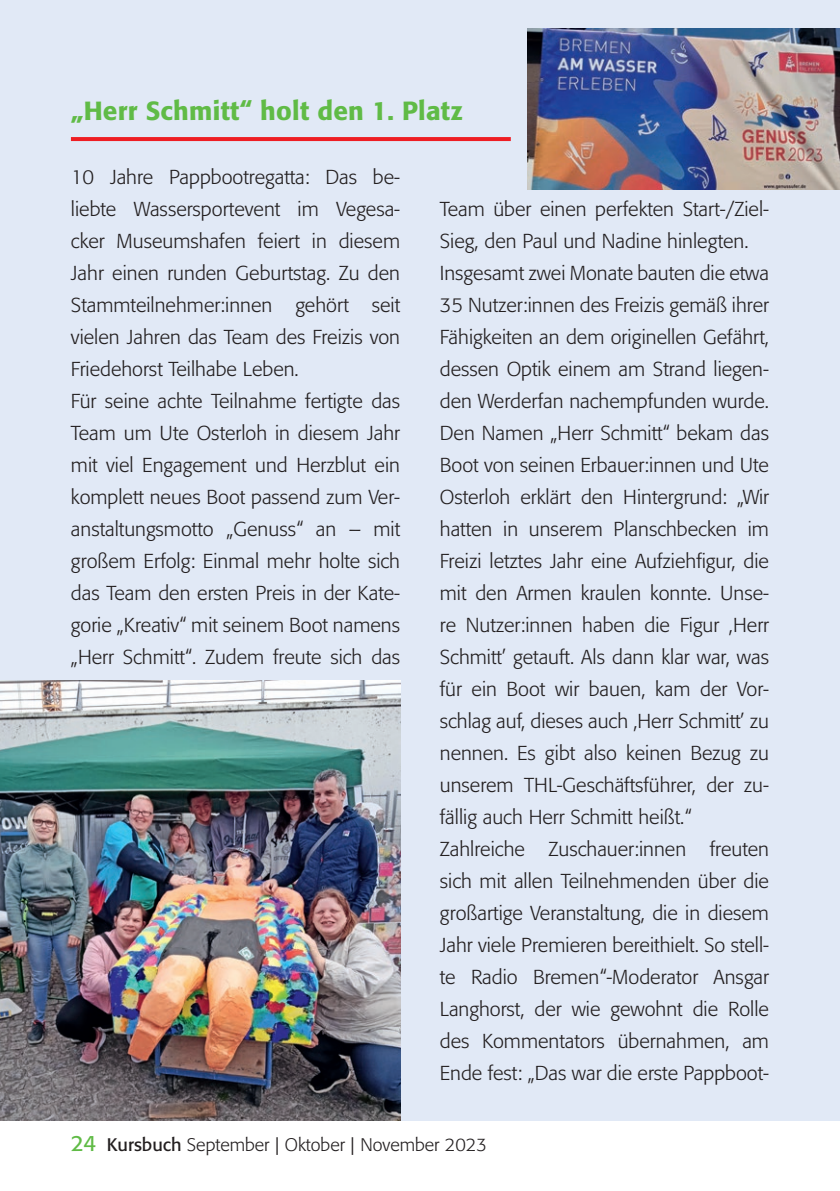
<style>
.page{position:relative;width:840px;height:1191px;background:#fff}
.page>*{position:absolute;margin:0;border:0;box-sizing:border-box;transform-origin:0 0}
.t1{font:500 26px "Formata";letter-spacing:.01em;color:#60bb46}
.t2{font:300 20px/32px "Formata";color:#231f20}
.t3{font:300 18px "Formata";color:#231f20}
.s1{font-weight:400;font-size:22px;color:#60bb46}
.s2{font-weight:400}
</style>
<div class="page">
<div style="left:0;top:0;width:839px;height:1120px;background:#e1e9f6"></div>
<hr style="left:71px;top:137px;width:439px;height:4px;background:#ee1d23">
<img style="left:0;top:680px;width:400px;height:440px">
<img style="left:527px;top:28px;width:312px;height:161px">
<h1 class="t1" style="left:71px;top:95px;width:393px">„Herr Schmitt“ holt den 1. Platz</h1>
<p class="t2" style="left:71px;top:161px;width:330px">10 Jahre Pappbootregatta: Das be&shy;liebte Wassersportevent im Vegesa&shy;cker Museumshafen feiert in diesem Jahr einen runden Geburtstag. Zu den Stammteilnehmer:innen gehört seit vielen Jahren das Team des Freizis von Friedehorst Teilhabe Leben.<br>Für seine achte Teilnahme fertigte das Team um Ute Osterloh in diesem Jahr mit viel Engagement und Herzblut ein komplett neues Boot passend zum Ver&shy;anstaltungsmotto „Genuss“ an – mit großem Erfolg: Einmal mehr holte sich das Team den ersten Preis in der Kate&shy;gorie „Kreativ“ mit seinem Boot namens „Herr Schmitt“. Zudem freute sich das</p>
<p class="t2" style="left:439px;top:193px;width:330px">Team über einen perfekten Start-/Ziel-Sieg, den Paul und Nadine hinlegten.<br>Insgesamt zwei Monate bauten die etwa 35 Nutzer:innen des Freizis gemäß ihrer Fähigkeiten an dem originellen Gefährt, dessen Optik einem am Strand liegen&shy;den Werderfan nachempfunden wurde.<br>Den Namen „Herr Schmitt“ bekam das Boot von seinen Erbauer:innen und Ute Osterloh erklärt den Hintergrund: „Wir hatten in unserem Planschbecken im Freizi letztes Jahr eine Aufziehfigur, die mit den Armen kraulen konnte. Unse&shy;re Nutzer:innen haben die Figur ,Herr Schmitt’ getauft. Als dann klar war, was für ein Boot wir bauen, kam der Vor&shy;schlag auf, dieses auch ‚Herr Schmitt’ zu nennen. Es gibt also keinen Bezug zu unserem THL-Geschäftsführer, der zu&shy;fällig auch Herr Schmitt heißt.“ Zahlreiche Zuschauer:innen freuten sich mit allen Teilnehmenden über die großartige Veranstaltung, die in diesem Jahr viele Premieren bereithielt. So stell&shy;te Radio Bremen“-Moderator Ansgar Langhorst, der wie gewohnt die Rolle des Kommentators übernahmen, am Ende fest: „Das war die erste Pappboot-</p>
<p class="t3" style="left:71px;top:1134px;width:417px"><span class="s1">24</span> <span class="s2">Kursbuch</span> September | Oktober | November 2023</p>
</div>
